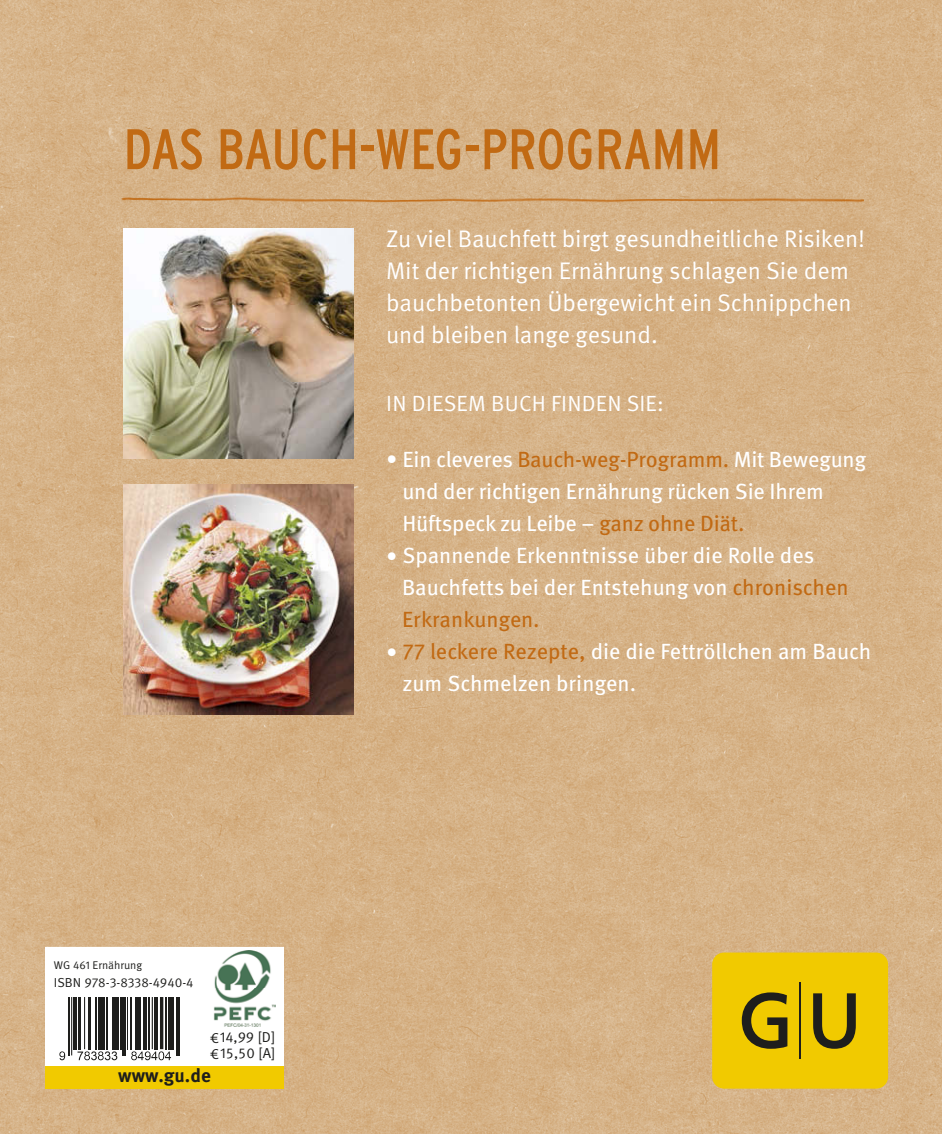
<style>
.page{position:relative;width:942px;height:1134px;background:#fff}
.page>*{position:absolute;margin:0;border:0;box-sizing:border-box;transform-origin:0 0}
.t1{font:condensed 57px "Interstate";color:#c16a14}
.t2{font:24px/32px "Meta OT Norm";color:#fff}
.t3{font:22px/32px "Meta OT";letter-spacing:-.01em;color:#fff}
.t4{font:22px "Meta OT Norm";letter-spacing:.01em;color:#fff}
.t5{font:700 19px "Meta OT";color:#1e1e1c}
.t6{font:14.4px/16px "Meta OT Norm";color:#1e1e1c}
.t7{font:13px "Meta OT Norm";color:#1e1e1c}
.t8{font:11.2px "Meta OT Norm";color:#1e1e1c}
.s1{color:#c16a14}
</style>
<div class="page">
<img style="left:0;top:0;width:941px;height:1134px">
<img style="left:89px;top:181px;width:774px;height:27px">
<img style="left:123px;top:229px;width:230px;height:230px">
<img style="left:123px;top:484px;width:230px;height:230px">
<div style="left:45px;top:947px;width:238px;height:142px;background:#fff"></div>
<div style="left:45px;top:1066px;width:238px;height:23px;background:#f1ca00"></div>
<div style="left:711px;top:952px;width:176px;height:137px;background:#f1ca00;border-radius:12px"></div>
<svg style="left:741px;top:992px;width:46px;height:57px"></svg>
<svg style="left:813px;top:993px;width:42px;height:56px"></svg>
<hr style="left:799px;top:982px;width:1px;height:77px;background:#1e1e1c">
<img style="left:213px;top:950px;width:62px;height:76px">
<svg style="left:59px;top:997px;width:121px;height:64px"></svg>
<h1 class="t1" style="left:123px;top:114px;width:599px">DAS BAUCH-WEG-PROGRAMM</h1>
<p class="t2" style="left:386px;top:223px;width:480px">Zu viel Bauchfett birgt gesundheitliche Risiken!<br>Mit der richtigen Ernährung schlagen Sie dem bauchbetonten Übergewicht ein Schnippchen und bleiben lange gesund.</p>
<p class="t8" style="left:54px;top:958px;width:90px">WG 461 Ernährung</p>
<p class="t7" style="left:54px;top:975px;width:141px">ISBN 978-3-8338-4940-4</p>
<p class="t6" style="left:210px;top:1029px;width:67px">€ 14,99 [D] € 15,50 [A]</p>
<p class="t5" style="left:118px;top:1064px;width:94px">www.gu.de</p>
<p class="t4" style="left:386px;top:390px;width:279px">IN DIESEM BUCH FINDEN SIE:</p>
<p class="t3" style="left:402px;top:444px;width:465px;text-indent:-16px">• Ein cleveres <span class="s1">Bauch-weg-Programm.</span> Mit Bewegung und der richtigen Ernährung rücken Sie Ihrem<br>Hüftspeck zu Leibe – <span class="s1">ganz ohne Diät.</span></p>
<p class="t3" style="left:402px;top:540px;width:448px;text-indent:-16px">• Spannende Erkenntnisse über die Rolle des<br>Bauchfetts bei der Entstehung von <span class="s1">chronischen<br>Erkrankungen.</span></p>
<p class="t3" style="left:402px;top:636px;width:470px;text-indent:-16px">• <span class="s1">77 leckere Rezepte,</span> die die Fettröllchen am Bauch zum Schmelzen bringen.</p>
</div>
